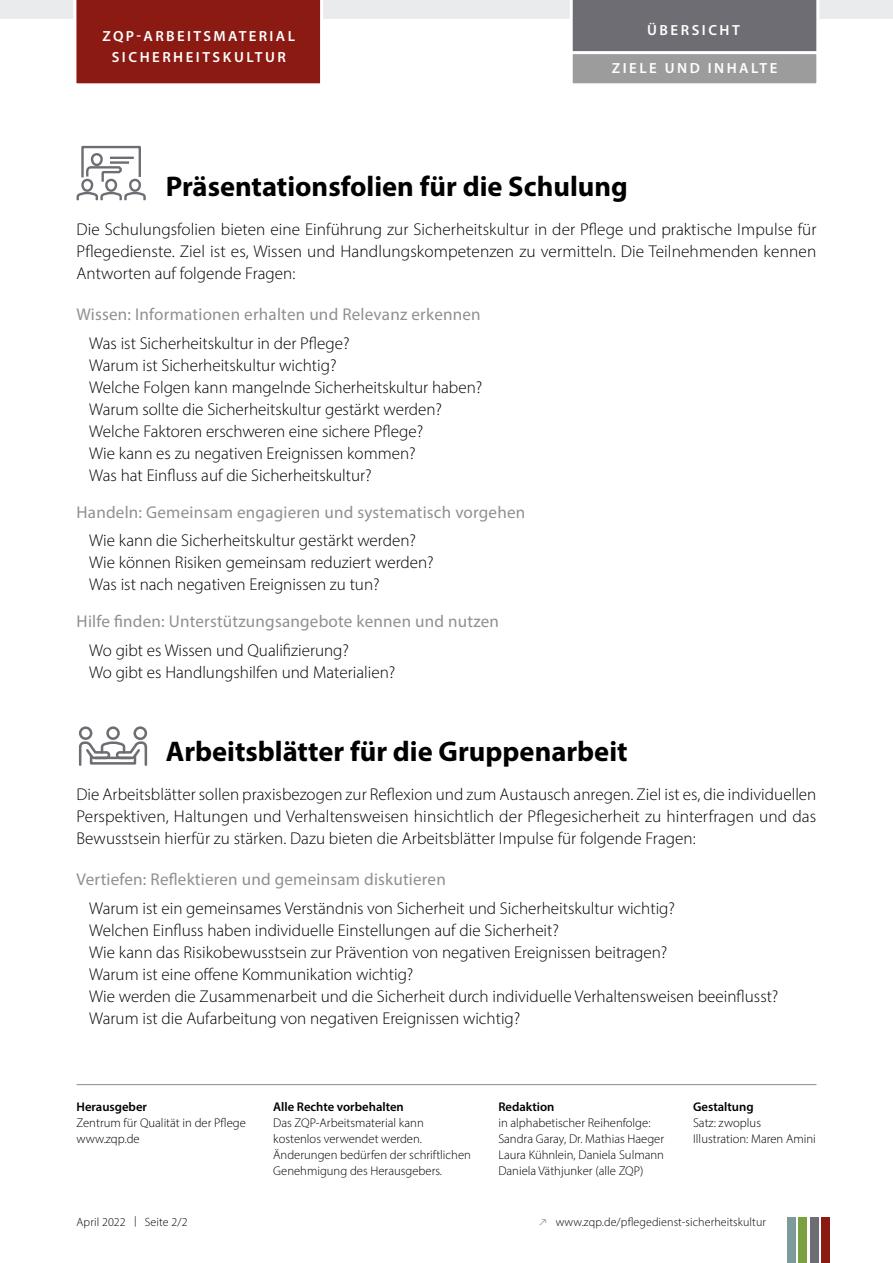
<style>
.page{position:relative;width:893px;height:1263px;background:#fff}
.page>*{position:absolute;margin:0;border:0;box-sizing:border-box;transform-origin:0 0}
.t1{font:700 28.5px "Myriad Pro";color:#000}
.t2{font:300 17.1px/22px "Myriad Pro";color:#000}
.t3{font:17.1px "Myriad Pro";letter-spacing:.01em;color:#909090}
.t4{font:600 14.7px/21.8px "Myriad Pro";letter-spacing:.17em;color:#fff;text-align:center}
.t5{font:300 12.6px/16px "Myriad Pro";color:#000}
.t6{font:600 12.6px "Myriad Pro";color:#000}
.t7{font:300 12px "Myriad Pro";letter-spacing:.01em;color:#000}
.s1{font-size:10.5px}
</style>
<div class="page">
<div style="left:0;top:0;width:893px;height:19px;background:#e9ebec"></div>
<div style="left:570px;top:0;width:249px;height:51px;background:#6d6d73"></div>
<div style="left:570px;top:51px;width:249px;height:35px;background:#9c9c9c;border:3px solid #fff"></div>
<div style="left:787px;top:1217px;width:8px;height:46px;background:#7e9b9c"></div>
<div style="left:799px;top:1217px;width:8px;height:46px;background:#7ba040"></div>
<div style="left:810px;top:1217px;width:8px;height:46px;background:#6d6d73"></div>
<div style="left:821px;top:1217px;width:8px;height:46px;background:#8b1a13"></div>
<hr style="left:77px;top:1084px;width:739px;height:1px;background:#909090">
<svg style="left:78px;top:726px;width:70px;height:39px"></svg>
<svg style="left:76px;top:145px;width:70px;height:56px"></svg>
<div style="left:73px;top:0;width:250px;height:84px;background:#8b1a13"></div>
<p class="t4" style="left:103px;top:24px;width:194px">ZQP-ARBEITSMATERIAL<br>SICHERHEITSKULTUR</p>
<p class="t4" style="left:647px;top:19px;width:94px">ÜBERSICHT</p>
<p class="t4" style="left:612px;top:57px;width:167px">ZIELE UND INHALTE</p>
<h1 class="t1" style="left:166px;top:168px;width:464px">Präsentationsfolien für die Schulung</h1>
<p class="t2" style="left:77px;top:218px;width:741px;text-align:justify">Die Schulungsfolien bieten eine Einführung zur Sicherheitskultur in der Pflege und praktische Impulse für Pflegedienste. Ziel ist es, Wissen und Handlungskompetenzen zu vermitteln. Die Teilnehmenden kennen Antworten auf folgende Fragen:</p>
<p class="t3" style="left:77px;top:304px;width:406px">Wissen: Informationen erhalten und Relevanz erkennen</p>
<p class="t2" style="left:89px;top:332px;width:395px">Was ist Sicherheitskultur in der Pflege?<br>Warum ist Sicherheitskultur wichtig?<br>Welche Folgen kann mangelnde Sicherheitskultur haben?<br>Warum sollte die Sicherheitskultur gestärkt werden?<br>Welche Faktoren erschweren eine sichere Pflege?<br>Wie kann es zu negativen Ereignissen kommen?<br>Was hat Einfluss auf die Sicherheitskultur?</p>
<p class="t3" style="left:77px;top:501px;width:450px">Handeln: Gemeinsam engagieren und systematisch vorgehen</p>
<p class="t2" style="left:89px;top:529px;width:346px">Wie kann die Sicherheitskultur gestärkt werden?<br>Wie können Risiken gemeinsam reduziert werden?<br>Was ist nach negativen Ereignissen zu tun?</p>
<p class="t3" style="left:77px;top:611px;width:424px">Hilfe finden: Unterstützungsangebote kennen und nutzen</p>
<p class="t2" style="left:89px;top:639px;width:308px">Wo gibt es Wissen und Qualifizierung?<br>Wo gibt es Handlungshilfen und Materialien?</p>
<h1 class="t1" style="left:166px;top:733px;width:463px">Arbeitsblätter für die Gruppenarbeit</h1>
<p class="t2" style="left:77px;top:783px;width:741px;text-align:justify">Die Arbeitsblätter sollen praxisbezogen zur Reflexion und zum Austausch anregen. Ziel ist es, die individuellen Perspektiven, Haltungen und Verhaltensweisen hinsichtlich der Pflegesicherheit zu hinterfragen und das Bewusstsein hierfür zu stärken. Dazu bieten die Arbeitsblätter Impulse für folgende Fragen:</p>
<p class="t3" style="left:77px;top:869px;width:371px">Vertiefen: Reflektieren und gemeinsam diskutieren</p>
<p class="t2" style="left:89px;top:897px;width:691px">Warum ist ein gemeinsames Verständnis von Sicherheit und Sicherheitskultur wichtig?<br>Welchen Einfluss haben individuelle Einstellungen auf die Sicherheit?<br>Wie kann das Risikobewusstsein zur Prävention von negativen Ereignissen beitragen?<br>Warum ist eine offene Kommunikation wichtig?<br>Wie werden die Zusammenarbeit und die Sicherheit durch individuelle Verhaltensweisen beeinflusst?<br>Warum ist die Aufarbeitung von negativen Ereignissen wichtig?</p>
<p class="t6" style="left:77px;top:1098px;width:72px">Herausgeber</p>
<p class="t5" style="left:77px;top:1114px;width:171px">Zentrum für Qualität in der Pflege www.zqp.de</p>
<p class="t6" style="left:273px;top:1098px;width:132px">Alle Rechte vorbehalten</p>
<p class="t5" style="left:273px;top:1114px;width:199px">Das ZQP-Arbeitsmaterial kann kostenlos verwendet werden.<br>Änderungen bedürfen der schriftlichen Genehmigung des Herausgebers.</p>
<p class="t6" style="left:498px;top:1098px;width:58px">Redaktion</p>
<p class="t5" style="left:498px;top:1114px;width:167px">in alphabetischer Reihenfolge:<br>Sandra Garay, Dr. Mathias Haeger<br>Laura Kühnlein, Daniela Sulmann<br>Daniela Väthjunker (alle ZQP)</p>
<p class="t6" style="left:693px;top:1098px;width:62px">Gestaltung</p>
<p class="t5" style="left:693px;top:1114px;width:124px">Satz: zwoplus<br>Illustration: Maren Amini</p>
<p class="t7" style="left:77px;top:1215px;width:113px">April 2022 <span class="s1">|</span> Seite 2/2</p>
<p class="t7" style="left:539px;top:1215px;width:229px">• www.zqp.de/pflegedienst-sicherheitskultur</p>
</div>
